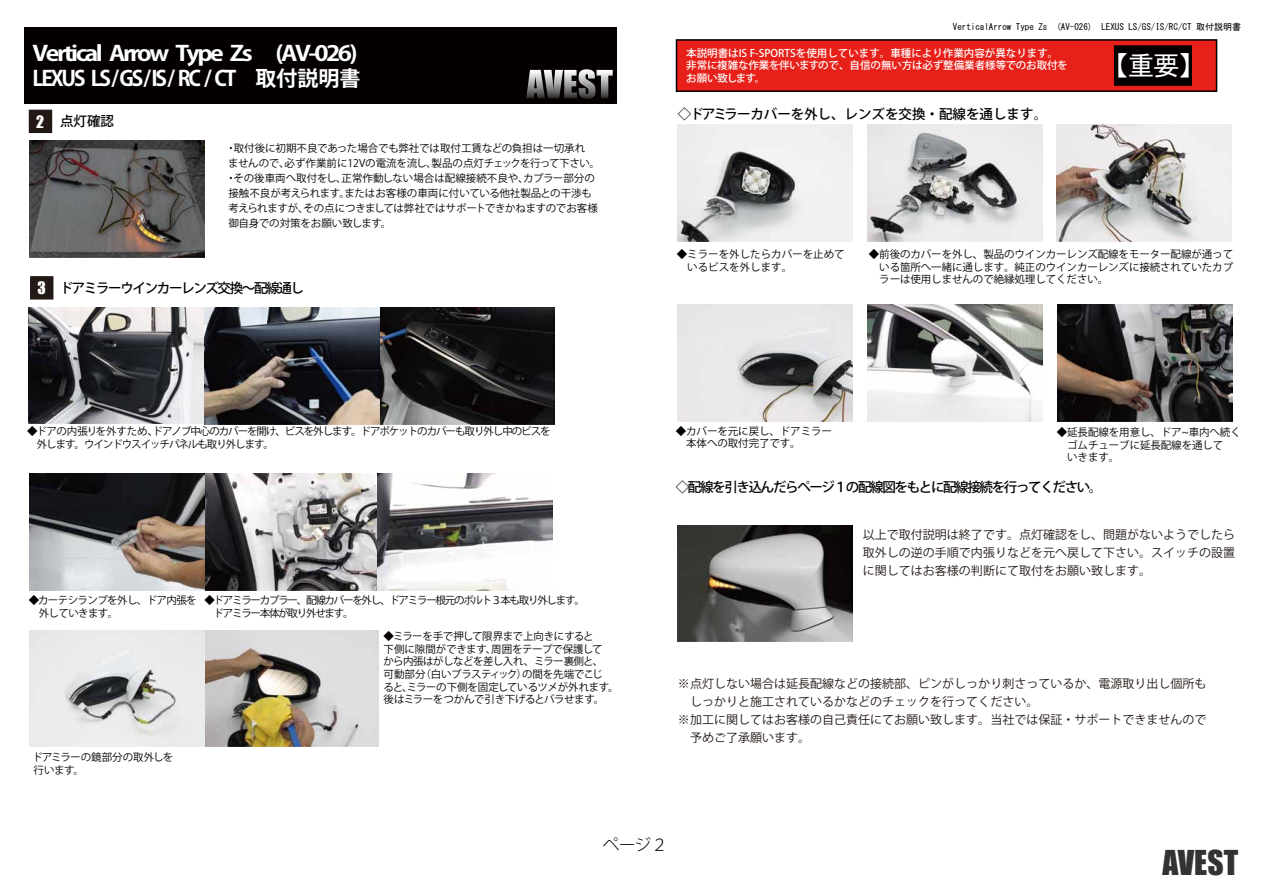
<style>
.page{position:relative;width:1263px;height:893px;background:#fff}
.page>*{position:absolute;margin:0;border:0;box-sizing:border-box;transform-origin:0 0}
.t1{font:31.5px "Impact";color:#323334}
.t2{font:27px "MS Gothic";color:#fff}
.t3{font:700 21px/25.2px "Koz Go Pro";letter-spacing:-.1em;color:#fff;scale:1.18 1}
.t4{font:300 16.5px "Koz Go Pro";color:#040000}
.t5{font:15.75px "Impact";color:#fff}
.t6{font:500 13.5px "Koz Go Pro";letter-spacing:-.1em;color:#040000}
.t7{font:500 13.5px "Koz Go Pro";color:#040000}
.t8{font:12px/18px "Koz Go Pro";color:#221815}
.t9{font:10.5px/15px "Koz Go Pro";color:#040000}
.t10{font:10.5px/12.6px "Koz Go Pro";letter-spacing:-.02em;color:#040000}
.t11{font:10.5px/12.6px "Koz Go Pro";letter-spacing:-.04em;color:#040000}
.t12{font:500 10.5px/12.6px "Koz Go Pro";color:#fff}
.t13{font:10.5px/12.6px "Koz Go Pro";letter-spacing:-.1em;color:#040000}
.t14{font:10.5px/12.6px "Koz Go Pro";letter-spacing:-.12em;color:#040000}
.t15{font:10.5px/12.6px "Koz Go Pro";letter-spacing:-.06em;color:#040000}
.t16{font:9px "MS Gothic";color:#040000}
.s1{font-family:"Impact";font-weight:400;font-size:15.75px;color:#fff}
</style>
<div class="page">
<img style="left:867px;top:125px;width:175px;height:116px">
<img style="left:677px;top:125px;width:175px;height:116px">
<img style="left:29px;top:630px;width:349px;height:117px">
<img style="left:29px;top:474px;width:524px;height:116px">
<div style="left:25px;top:27px;width:592px;height:77px;background:#040000"></div>
<svg style="left:526px;top:69px;width:87px;height:30px"></svg>
<div style="left:676px;top:39px;width:541px;height:53px;background:#e7211a;border:2px solid #040000"></div>
<div style="left:1114px;top:45px;width:78px;height:41px;background:#040000;border:3px solid #040000"></div>
<div style="left:29px;top:110px;width:23px;height:23px;background:#221815"></div>
<div style="left:30px;top:276px;width:23px;height:24px;background:#221815;border:2px solid #221815"></div>
<img style="left:29px;top:307px;width:526px;height:117px">
<img style="left:1056px;top:125px;width:175px;height:116px">
<img style="left:677px;top:304px;width:175px;height:117px">
<img style="left:1057px;top:304px;width:175px;height:117px">
<img style="left:677px;top:525px;width:175px;height:117px">
<img style="left:29px;top:141px;width:176px;height:116px">
<img style="left:867px;top:304px;width:175px;height:117px">
<h3 class="t3" style="left:33px;top:42px;width:279px">Vertical Arrow Type Zs 　(AV-026)<br>LEXUS LS / GS / IS / RC / CT　取付説明書</h3>
<p class="t6" style="left:36px;top:112px;width:79px"><span class="s1">2</span> 点灯確認</p>
<p class="t9" style="left:226px;top:140px;width:376px">・取付後に初期不良であった場合でも弊社では取付工賃などの負担は一切承れ<br>ませんので、必ず作業前に12Vの電流を流し、製品の点灯チェックを行って下さい。・その後車両へ取付をし、正常作動しない場合は配線接続不良や、カプラー部分の接触不良が考えられます。またはお客様の車両に付いている他社製品との干渉も考えられますが、その点につきましては弊社ではサポートできかねますのでお客様御自身での対策をお願い致します。</p>
<h3 class="t5" style="left:38px;top:276px;width:10px">3</h3>
<p class="t6" style="left:60px;top:280px;width:246px">ドアミラーウインカーレンズ交換～配線通し</p>
<p class="t16" style="left:953px;top:23px;width:289px">VerticalArrow Type Zs　(AV-026)　LEXUS LS/GS/IS/RC/CT 取付説明書</p>
<p class="t12" style="left:686px;top:47px;width:383px">本説明書はIS F-SPORTSを使用しています。車種により作業内容が異なります。非常に複雑な作業を伴いますので、自信の無い方は必ず整備業者様等でのお取付をお願い致します。</p>
<p class="t7" style="left:678px;top:105px;width:371px">◇ドアミラーカバーを外し、レンズを交換・配線を通します。</p>
<h2 class="t2" style="left:1102px;top:52px;width:105px">【重要】</h2>
<p class="t9" style="left:677px;top:248px;width:169px;line-height:12.6px">◆ミラーを外したらカバーを止めて　いるビスを外します。</p>
<p class="t10" style="left:869px;top:248px;width:366px;text-align:justify">◆前後のカバーを外し、製品のウインカーレンズ配線をモーター配線が通って　いる箇所へ一緒に通します。純正のウインカーレンズに接続されていたカプ　ラーは使用しませんので絶縁処理してください。</p>
<p class="t13" style="left:27px;top:425px;width:525px">◆ドアの内張りを外すため、ドアノブ中心のカバーを開け、ビスを外します。ドアポケットのカバーも取り外し中のビスを　外します。ウインドウスイッチパネルも取り外します。</p>
<p class="t15" style="left:29px;top:594px;width:169px">◆カーテシランプを外し、ドア内張を　外していきます。</p>
<p class="t14" style="left:204px;top:594px;width:382px">◆ドアミラーカプラー、配線カバーを外し、ドアミラー根元のボルト３本も取り外します。　ドアミラー本体が取り外せます。</p>
<p class="t10" style="left:32px;top:751px;width:143px">ドアミラーの鏡部分の取外しを行います。</p>
<p class="t11" style="left:383px;top:630px;width:237px">◆ミラーを手で押して限界まで上向きにすると<br>下側に隙間ができます、周囲をテープで保護して<br>から内張はがしなどを差し入れ、ミラー裏側と、<br>可動部分（白いプラスティック）の間を先端でこじ<br>ると、ミラーの下側を固定しているツメが外れます。後はミラーをつかんで引き下げるとバラせます。</p>
<p class="t10" style="left:676px;top:425px;width:158px">◆カバーを元に戻し、ドアミラー　本体への取付完了です。</p>
<p class="t10" style="left:1057px;top:426px;width:185px">◆延長配線を用意し、ドア~車内へ続く　ゴムチューブに延長配線を通して<br>　いきます。</p>
<p class="t6" style="left:676px;top:479px;width:428px">◇配線を引き込んだらページ１の配線図をもとに配線接続を行ってください。</p>
<p class="t8" style="left:863px;top:525px;width:374px;text-align:justify">以上で取付説明は終了です。点灯確認をし、問題がないようでしたら取外しの逆の手順で内張りなどを元へ戻して下さい。スイッチの設置に関してはお客様の判断にて取付をお願い致します。</p>
<p class="t8" style="left:678px;top:675px;width:530px">※点灯しない場合は延長配線などの接続部、ピンがしっかり刺さっているか、電源取り出し個所も　しっかりと施工されているかなどのチェックを行ってください。<br>※加工に関してはお客様の自己責任にてお願い致します。当社では保証・サポートできませんので　予めご了承願います。</p>
<h3 class="t4" style="left:603px;top:834px;width:66px">ページ２</h3>
<h1 class="t1" style="left:1162px;top:838px;width:77px">AVEST</h1>
</div>
